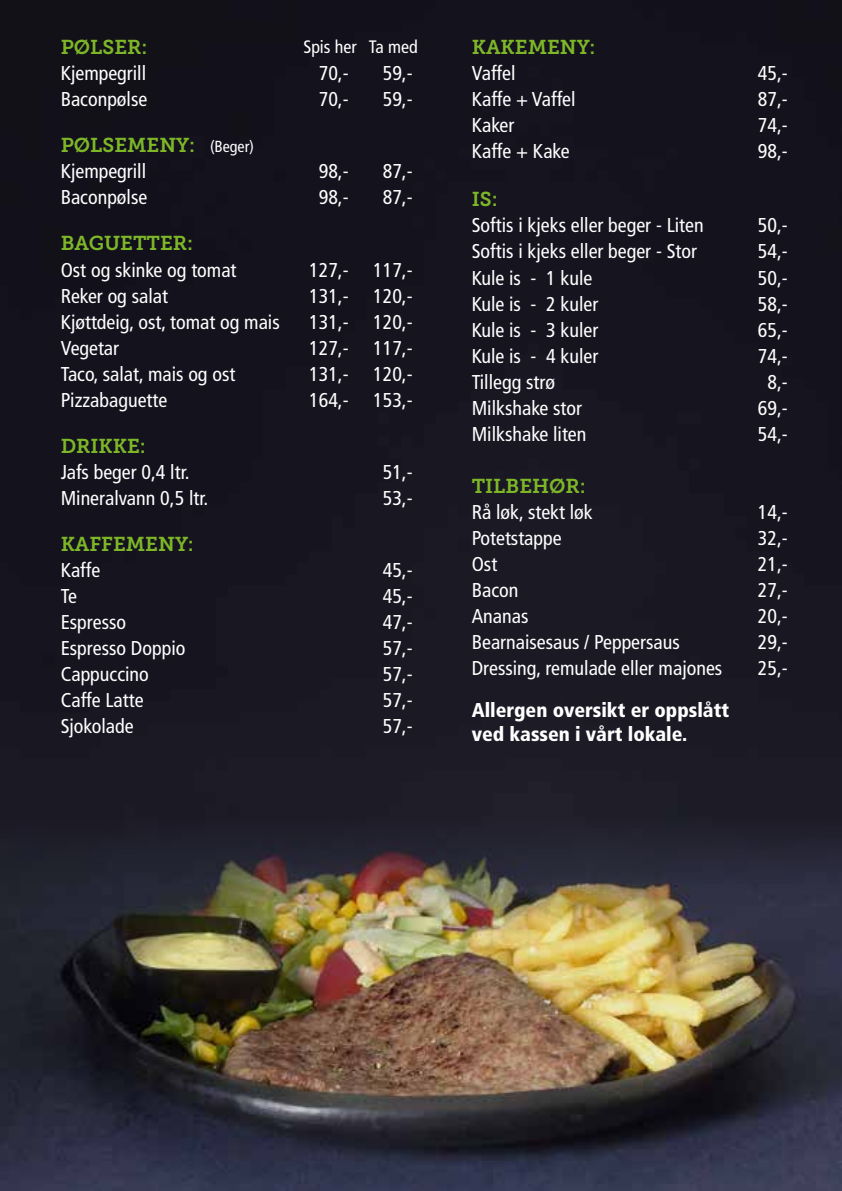
<style>
.page{position:relative;width:842px;height:1191px;background:#fff}
.page>*{position:absolute;margin:0;border:0;box-sizing:border-box;transform-origin:0 0}
.t1{font:condensed 20px "Frutiger";color:#fff}
.t2{font:20px "Museo Slab 700";color:#7db728}
.t3{font:900 condensed 20px/24px "Frutiger";color:#fff}
.t4{font:condensed 18px "Frutiger";color:#fff}
.s1{font-family:"Frutiger";font-stretch:condensed;font-size:16px;color:#fff}
</style>
<div class="page">
<div style="left:0;top:0;width:842px;height:816px;background:#16141f"></div>
<img style="left:0;top:816px;width:842px;height:375px">
<p class="t4" style="left:303px;top:36px;width:116px">Spis her Ta med</p>
<p class="t2" style="left:61px;top:36px;width:88px">PØLSER:</p>
<p class="t1" style="left:61px;top:62px;width:87px">Kjempegrill</p>
<p class="t1" style="left:319px;top:62px;width:31px">70,-</p>
<p class="t1" style="left:383px;top:62px;width:31px">59,-</p>
<p class="t1" style="left:61px;top:88px;width:88px">Baconpølse</p>
<p class="t1" style="left:319px;top:88px;width:31px">70,-</p>
<p class="t1" style="left:383px;top:88px;width:31px">59,-</p>
<p class="t2" style="left:61px;top:134px;width:195px">PØLSEMENY: <span class="s1">(Beger)</span></p>
<p class="t1" style="left:61px;top:160px;width:87px">Kjempegrill</p>
<p class="t1" style="left:319px;top:160px;width:31px">98,-</p>
<p class="t1" style="left:383px;top:160px;width:31px">87,-</p>
<p class="t1" style="left:61px;top:186px;width:88px">Baconpølse</p>
<p class="t1" style="left:319px;top:186px;width:31px">98,-</p>
<p class="t1" style="left:383px;top:186px;width:31px">87,-</p>
<p class="t2" style="left:61px;top:232px;width:134px">BAGUETTER:</p>
<p class="t1" style="left:61px;top:258px;width:177px">Ost og skinke og tomat</p>
<p class="t1" style="left:309px;top:258px;width:105px">127,- 117,-</p>
<p class="t1" style="left:61px;top:284px;width:109px">Reker og salat</p>
<p class="t1" style="left:309px;top:284px;width:105px">131,- 120,-</p>
<p class="t1" style="left:61px;top:310px;width:221px">Kjøttdeig, ost, tomat og mais</p>
<p class="t1" style="left:309px;top:310px;width:105px">131,- 120,-</p>
<p class="t1" style="left:61px;top:336px;width:60px">Vegetar</p>
<p class="t1" style="left:309px;top:336px;width:105px">127,- 117,-</p>
<p class="t1" style="left:61px;top:362px;width:176px">Taco, salat, mais og ost</p>
<p class="t1" style="left:309px;top:362px;width:105px">131,- 120,-</p>
<p class="t1" style="left:61px;top:388px;width:108px">Pizzabaguette</p>
<p class="t1" style="left:309px;top:388px;width:105px">164,- 153,-</p>
<p class="t2" style="left:61px;top:434px;width:87px">DRIKKE:</p>
<p class="t1" style="left:61px;top:460px;width:130px">Jafs beger 0,4 ltr.</p>
<p class="t1" style="left:383px;top:460px;width:31px">51,-</p>
<p class="t1" style="left:61px;top:486px;width:149px">Mineralvann 0,5 ltr.</p>
<p class="t1" style="left:383px;top:486px;width:31px">53,-</p>
<p class="t2" style="left:61px;top:532px;width:135px">KAFFEMENY:</p>
<p class="t1" style="left:61px;top:558px;width:41px">Kaffe</p>
<p class="t1" style="left:383px;top:558px;width:31px">45,-</p>
<p class="t1" style="left:61px;top:584px;width:18px">Te</p>
<p class="t1" style="left:383px;top:584px;width:31px">45,-</p>
<p class="t1" style="left:61px;top:610px;width:67px">Espresso</p>
<p class="t1" style="left:383px;top:610px;width:31px">47,-</p>
<p class="t1" style="left:61px;top:636px;width:126px">Espresso Doppio</p>
<p class="t1" style="left:383px;top:636px;width:31px">57,-</p>
<p class="t1" style="left:61px;top:662px;width:90px">Cappuccino</p>
<p class="t1" style="left:383px;top:662px;width:31px">57,-</p>
<p class="t1" style="left:61px;top:688px;width:84px">Caffe Latte</p>
<p class="t1" style="left:383px;top:688px;width:31px">57,-</p>
<p class="t1" style="left:61px;top:714px;width:74px">Sjokolade</p>
<p class="t1" style="left:383px;top:714px;width:31px">57,-</p>
<p class="t2" style="left:472px;top:36px;width:125px">KAKEMENY:</p>
<p class="t1" style="left:472px;top:62px;width:45px">Vaffel</p>
<p class="t1" style="left:758px;top:62px;width:31px">45,-</p>
<p class="t1" style="left:472px;top:88px;width:105px">Kaffe + Vaffel</p>
<p class="t1" style="left:758px;top:88px;width:31px">87,-</p>
<p class="t1" style="left:472px;top:114px;width:44px">Kaker</p>
<p class="t1" style="left:758px;top:114px;width:31px">74,-</p>
<p class="t1" style="left:472px;top:140px;width:99px">Kaffe + Kake</p>
<p class="t1" style="left:758px;top:140px;width:31px">98,-</p>
<p class="t2" style="left:472px;top:188px;width:27px">IS:</p>
<p class="t1" style="left:472px;top:214px;width:233px">Softis i kjeks eller beger - Liten</p>
<p class="t1" style="left:758px;top:214px;width:31px">50,-</p>
<p class="t1" style="left:472px;top:240px;width:227px">Softis i kjeks eller beger - Stor</p>
<p class="t1" style="left:758px;top:240px;width:31px">54,-</p>
<p class="t1" style="left:472px;top:266px;width:122px">Kule is - 1 kule</p>
<p class="t1" style="left:758px;top:266px;width:31px">50,-</p>
<p class="t1" style="left:472px;top:292px;width:128px">Kule is - 2 kuler</p>
<p class="t1" style="left:758px;top:292px;width:31px">58,-</p>
<p class="t1" style="left:472px;top:318px;width:128px">Kule is - 3 kuler</p>
<p class="t1" style="left:758px;top:318px;width:31px">65,-</p>
<p class="t1" style="left:472px;top:344px;width:128px">Kule is - 4 kuler</p>
<p class="t1" style="left:758px;top:344px;width:31px">74,-</p>
<p class="t1" style="left:472px;top:370px;width:85px">Tillegg strø</p>
<p class="t1" style="left:767px;top:370px;width:22px">8,-</p>
<p class="t1" style="left:472px;top:396px;width:112px">Milkshake stor</p>
<p class="t1" style="left:758px;top:396px;width:31px">69,-</p>
<p class="t1" style="left:472px;top:422px;width:116px">Milkshake liten</p>
<p class="t1" style="left:758px;top:422px;width:31px">54,-</p>
<p class="t2" style="left:472px;top:474px;width:115px">TILBEHØR:</p>
<p class="t1" style="left:472px;top:500px;width:123px">Rå løk, stekt løk</p>
<p class="t1" style="left:758px;top:500px;width:31px">14,-</p>
<p class="t1" style="left:472px;top:526px;width:91px">Potetstappe</p>
<p class="t1" style="left:758px;top:526px;width:31px">32,-</p>
<p class="t1" style="left:472px;top:552px;width:27px">Ost</p>
<p class="t1" style="left:758px;top:552px;width:31px">21,-</p>
<p class="t1" style="left:472px;top:578px;width:48px">Bacon</p>
<p class="t1" style="left:758px;top:578px;width:31px">27,-</p>
<p class="t1" style="left:472px;top:604px;width:58px">Ananas</p>
<p class="t1" style="left:758px;top:604px;width:31px">20,-</p>
<p class="t1" style="left:472px;top:630px;width:210px">Bearnaisesaus / Peppersaus</p>
<p class="t1" style="left:758px;top:630px;width:31px">29,-</p>
<p class="t1" style="left:472px;top:656px;width:252px">Dressing, remulade eller majones</p>
<p class="t1" style="left:758px;top:656px;width:31px">25,-</p>
<p class="t3" style="left:472px;top:697px;width:259px">Allergen oversikt er oppslått ved kassen i vårt lokale.</p>
</div>
